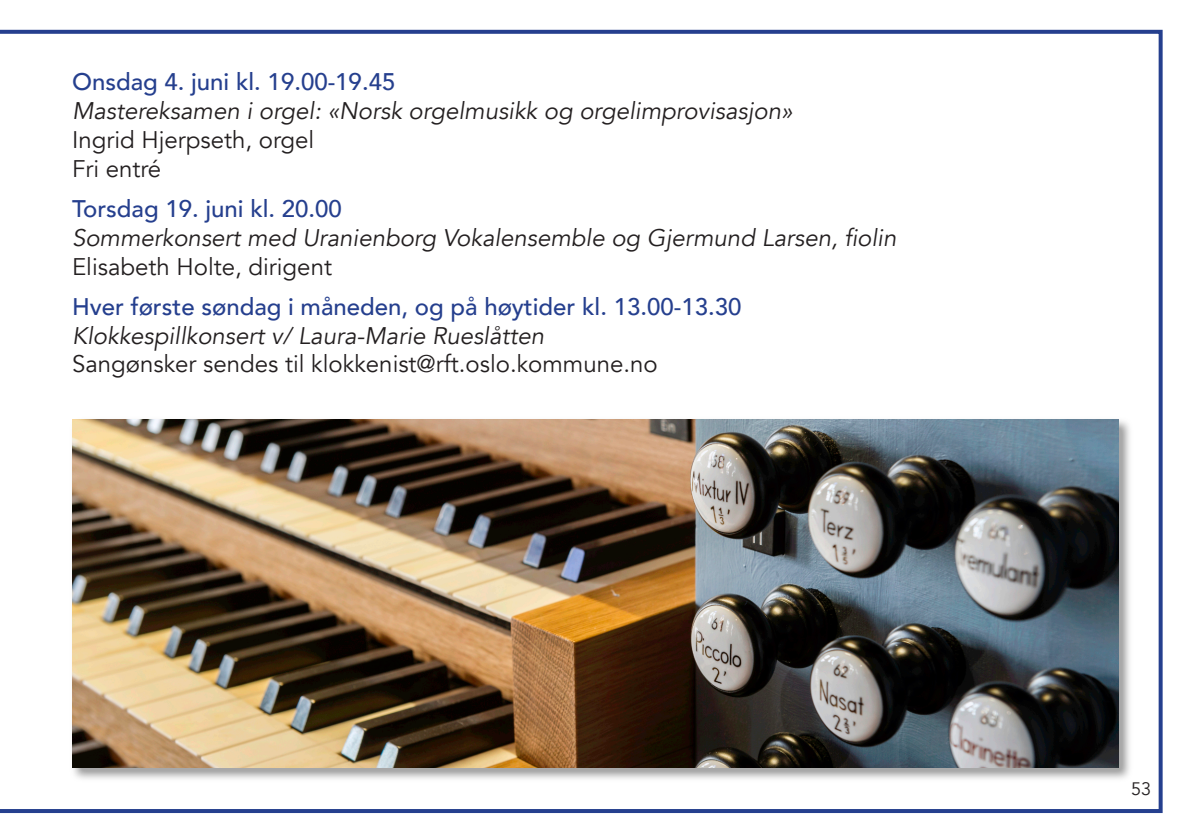
<style>
.page{position:relative;width:1191px;height:840px;background:#fff}
.page>*{position:absolute;margin:0;border:0;box-sizing:border-box;transform-origin:0 0}
.t1{font:italic 24px "Avenir";color:#231f20}
.t2{font:24px/28.8px "Avenir";color:#231f20}
.t3{font:500 24px "Avenir";color:#253f8e}
.t4{font:18px "Avenir";color:#231f20}
</style>
<div class="page">
<img style="left:0;top:30px;width:1162px;height:782px">
<p class="t3" style="left:72px;top:66px;width:325px">Onsdag 4. juni kl. 19.00-19.45</p>
<p class="t1" style="left:72px;top:95px;width:722px">Mastereksamen i orgel: «Norsk orgelmusikk og orgelimprovisasjon»</p>
<p class="t2" style="left:72px;top:125px;width:244px">Ingrid Hjerpseth, orgel<br>Fri entré</p>
<p class="t3" style="left:72px;top:193px;width:271px">Torsdag 19. juni kl. 20.00</p>
<p class="t1" style="left:72px;top:221px;width:826px">Sommerkonsert med Uranienborg Vokalensemble og Gjermund Larsen, fiolin</p>
<p class="t2" style="left:72px;top:252px;width:261px">Elisabeth Holte, dirigent</p>
<p class="t3" style="left:72px;top:290px;width:671px">Hver første søndag i måneden, og på høytider kl. 13.00-13.30</p>
<p class="t1" style="left:72px;top:319px;width:473px">Klokkespillkonsert v/ Laura-Marie Rueslåtten</p>
<p class="t2" style="left:72px;top:350px;width:587px">Sangønsker sendes til klokkenist@rft.oslo.kommune.no</p>
<p class="t4" style="left:1131px;top:777px;width:22px">53</p>
</div>
